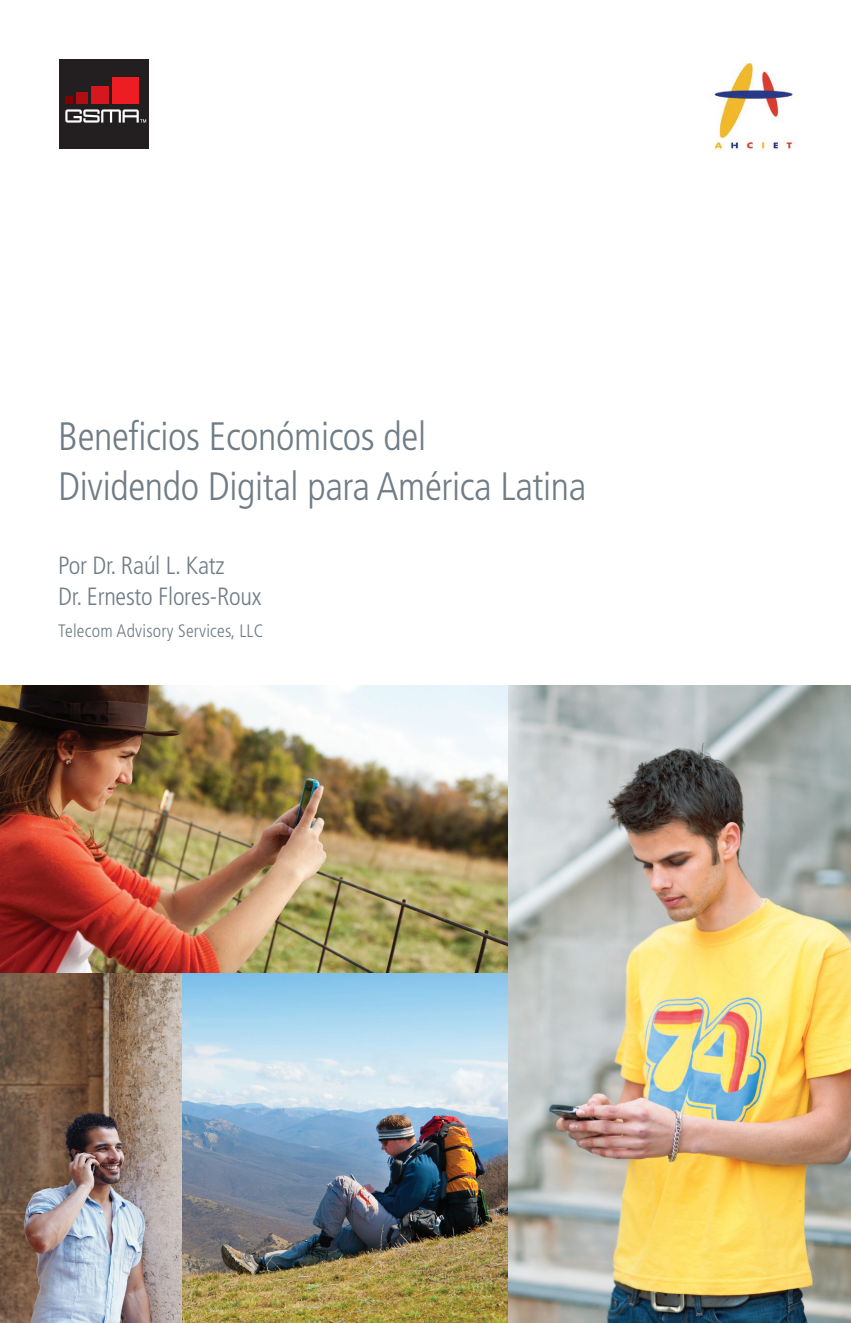
<style>
.page{position:relative;width:851px;height:1323px;background:#fff}
.page>*{position:absolute;margin:0;border:0;box-sizing:border-box;transform-origin:0 0}
.t1{font:300 condensed 39.6px/50.2px "Frutiger";letter-spacing:-.01em;color:#707c86}
.t2{font:300 condensed 24.9px/31.7px "Frutiger";letter-spacing:-.01em;color:#707c86}
.t3{font:300 condensed 18px "Frutiger";letter-spacing:.01em;color:#707c86}
</style>
<div class="page">
<img style="left:0;top:972px;width:182px;height:350px">
<img style="left:182px;top:972px;width:326px;height:350px">
<img style="left:0;top:685px;width:508px;height:287px">
<img style="left:508px;top:685px;width:342px;height:637px">
<div style="left:58px;top:58px;width:92px;height:92px;background:#231f20"></div>
<div style="left:65px;top:96px;width:8px;height:8px;background:#820101"></div>
<div style="left:76px;top:92px;width:12px;height:12px;background:#b00d15"></div>
<div style="left:91px;top:86px;width:18px;height:18px;background:#d7171f"></div>
<div style="left:112px;top:77px;width:27px;height:27px;background:#ee1d23"></div>
<svg style="left:65px;top:109px;width:81px;height:14px"></svg>
<img style="left:710px;top:63px;width:88px;height:88px">
<p class="t1" style="left:58px;top:411px;width:529px">Beneficios Económicos del<br>Dividendo Digital para América Latina</p>
<p class="t2" style="left:58px;top:549px;width:205px">Por Dr. Raúl L. Katz<br>Dr. Ernesto Flores-Roux</p>
<p class="t3" style="left:58px;top:620px;width:207px">Telecom Advisory Services, LLC</p>
</div>
